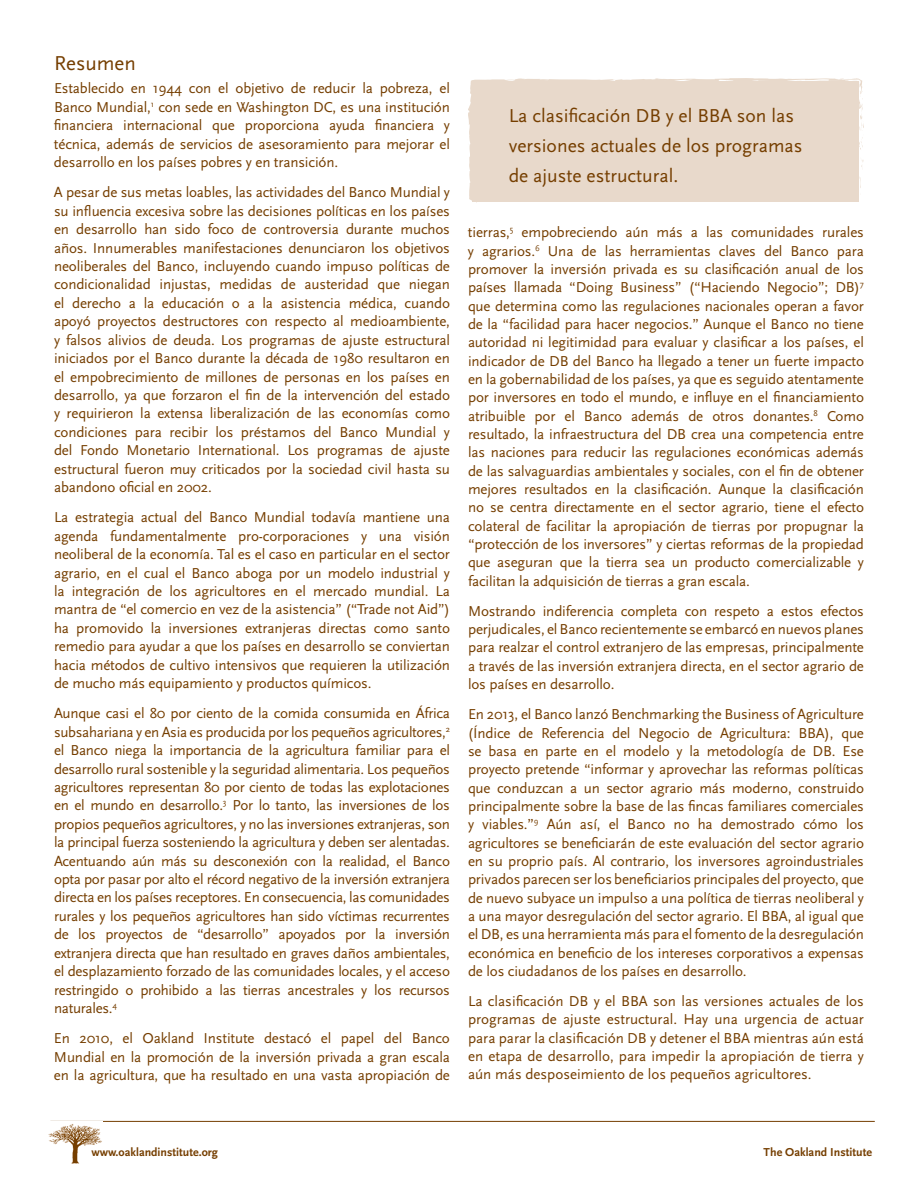
<style>
.page{position:relative;width:918px;height:1188px;background:#fff}
.page>*{position:absolute;margin:0;border:0;box-sizing:border-box;transform-origin:0 0}
.t1{font:21px "Scala Sans";color:#753e00}
.t2{font:19.5px/30px "Scala Sans";color:#753e00}
.t3{font:15px/18.5px "Scala Sans";letter-spacing:-.01em;color:#753e00;text-align:justify}
.t4{font:700 12px "Scala Sans";color:#753e00}
</style>
<div class="page">
<hr style="left:50px;top:1121px;width:825px;height:1px;background:#753e00">
<img style="left:48px;top:1124px;width:54px;height:40px">
<div style="left:468px;top:78px;width:395px;height:124px;background:#e8d9cb"></div>
<svg style="left:503px;top:81px;width:9px;height:3px"></svg>
<svg style="left:835px;top:78px;width:29px;height:73px"></svg>
<svg style="left:778px;top:78px;width:29px;height:5px"></svg>
<svg style="left:725px;top:81px;width:8px;height:3px"></svg>
<svg style="left:656px;top:78px;width:10px;height:6px"></svg>
<svg style="left:469px;top:138px;width:7px;height:13px"></svg>
<h1 class="t1" style="left:54px;top:51px;width:83px">Resumen</h1>
<p class="t3" style="left:54px;top:80px;width:398px">Establecido en 1944 con el objetivo de reducir la pobreza, el Banco M undial,<sup>1</sup> con sede en Washington DC, es una institución financiera internacional que proporciona ayuda financiera y técnica, además de servicios de asesoramiento para mejorar el desarrollo en los países pobres y en transición.</p>
<p class="t3" style="left:54px;top:184px;width:398px">A pesar de sus metas loables, las actividades del Banco M undial y su influencia excesiva sobre las decisiones políticas en los países en desarrollo han sido foco de controversia durante muchos años. I nnumerables manifestaciones denunciaron los objetivos neoliberales del Banco, incluyendo cuando impuso políticas de condicionalidad injustas, medidas de austeridad que niegan el derecho a la educación o a la asistencia médica, cuando apoyó proyectos destructores con respecto al medioambiente, y falsos alivios de deuda. Los programas de ajuste estructural iniciados por el Banco durante la década de 1980 resultaron en el empobrecimiento de millones de personas en los países en desarrollo, ya que forzaron el fin de la intervención del estado y requirieron la extensa liberalización de las economías como condiciones para recibir los préstamos del Banco M undial y del Fondo M onetario I nternational. Los programas de ajuste estructural fueron muy criticados por la sociedad civil hasta su abandono oficial en 2002.</p>
<p class="t3" style="left:54px;top:509px;width:398px">La estrategia actual del Banco M undial todavía mantiene una agenda fundamentalmente pro-corporaciones y una visión neoliberal de la economía. Tal es el caso en particular en el sector agrario, en el cual el Banco aboga por un modelo industrial y la integración de los agricultores en el mercado mundial. La mantra de “el comercio en vez de la asistencia” (“Trade not Aid”) ha promovido la inversiones extranjeras directas como santo remedio para ayudar a que los países en desarrollo se conviertan hacia métodos de cultivo intensivos que requieren la utilización de mucho más equipamiento y productos químicos.</p>
<p class="t3" style="left:54px;top:705px;width:398px">Aunque casi el 80 por ciento de la comida consumida en África subsahariana y en Asia es producida por los pequeños agricultores,<sup>2 </sup>el Banco niega la importancia de la agricultura familiar para el desarrollo rural sostenible y la seguridad alimentaria. Los pequeños agricultores representan 80 por ciento de todas las explotaciones en el mundo en desarrollo.<sup>3</sup> Por lo tanto, las inversiones de los propios pequeños agricultores, y no las inversiones extranjeras, son la principal fuerza sosteniendo la agricultura y deben ser alentadas.<br>Acentuando aún más su desconexión con la realidad, el Banco opta por pasar por alto el récord negativo de la inversión extranjera directa en los países receptores. En consecuencia, las comunidades rurales y los pequeños agricultores han sido víctimas recurrentes de los proyectos de “desarrollo” apoyados por la inversión extranjera directa que han resultado en graves daños ambientales, el desplazamiento forzado de las comunidades locales, y el acceso restringido o prohibido a las tierras ancestrales y los recursos naturales.<sup>4</sup></p>
<p class="t3" style="left:54px;top:1029px;width:398px">E n 2010, el Oakland I nstitute destacó el papel del Banco M undial en la promoción de la inversión privada a gran escala en la agricultura, que ha resultado en una vasta apropiación de</p>
<h2 class="t2" style="left:509px;top:101px;width:201px">La clasificación DB y el BBA</h2>
<h2 class="t2" style="left:509px;top:101px;width:295px;text-indent:228px">son las versiones actuales de los programas de ajuste estructural.</h2>
<p class="t3" style="left:468px;top:224px;width:398px">tierras,<sup>5</sup> empobreciendo aún más a las comunidades rurales y agrarios.<sup>6</sup> U na de las herramientas claves del Banco para promover la inversión privada es su clasificación anual de los países llamada “Doing Business” (“Haciendo Negocio”; DB)<sup>7 </sup>que determina como las regulaciones nacionales operan a favor de la “facilidad para hacer negocios.” Aunque el Banco no tiene autoridad ni legitimidad para evaluar y clasificar a los países, el indicador de DB del Banco ha llegado a tener un fuerte impacto en la gobernabilidad de los países, ya que es seguido atentamente por inversores en todo el mundo, e influye en el financiamiento atribuible por el Banco además de otros donantes.<sup>8</sup> Como resultado, la infraestructura del DB crea una competencia entre las naciones para reducir las regulaciones económicas además de las salvaguardias ambientales y sociales, con el fin de obtener mejores resultados en la clasificación. Aunque la clasificación no se centra directamente en el sector agrario, tiene el efecto colateral de facilitar la apropiación de tierras por propugnar la “protección de los inversores” y ciertas reformas de la propiedad que aseguran que la tierra sea un producto comercializable y facilitan la adquisición de tierras a gran escala.</p>
<p class="t3" style="left:468px;top:602px;width:398px">M ostrando indiferencia completa con respeto a estos efectos perjudicales, el Banco recientemente se embarcó en nuevos planes para realzar el control extranjero de las empresas, principalmente a través de las inversión extranjera directa, en el sector agrario de los países en desarrollo.</p>
<p class="t3" style="left:468px;top:706px;width:398px">En 2013, el Banco lanzó Benchmarking the Business of Agriculture (Índice de Referencia del N egocio de Agricultura: BBA), que se basa en parte en el modelo y la metodología de DB. Ese proyecto pretende “informar y aprovechar las reformas políticas que conduzcan a un sector agrario más moderno, construido principalmente sobre la base de las fincas familiares comerciales y viables.”<sup>9</sup> Aún así, el Banco no ha demostrado cómo los agricultores se beneficiarán de este evaluación del sector agrario en su proprio país. Al contrario, los inversores agroindustriales privados parecen ser los beneficiarios principales del proyecto, que de nuevo subyace un impulso a una política de tierras neoliberal y a una mayor desregulación del sector agrario. El BBA, al igual que el DB, es una herramienta más para el fomento de la desregulación económica en beneficio de los intereses corporativos a expensas de los ciudadanos de los países en desarrollo.</p>
<p class="t3" style="left:468px;top:992px;width:163px">La clasificación DB y el BBA</p>
<p class="t3" style="left:468px;top:992px;width:398px;text-indent:185px">son las versiones actuales de los programas de ajuste estructural. Hay una urgencia de actuar para parar la clasificación DB y detener el BBA</p>
<p class="t3" style="left:468px;top:1029px;width:398px;text-indent:285px">mientras aún está en etapa de desarrollo, para impedir la apropiación de tierra y aún más desposeimiento de los pequeños agricultores.</p>
<p class="t4" style="left:91px;top:1146px;width:128px">www.oaklandinstitute.org</p>
<p class="t4" style="left:764px;top:1146px;width:110px">The Oakland Institute</p>
</div>
